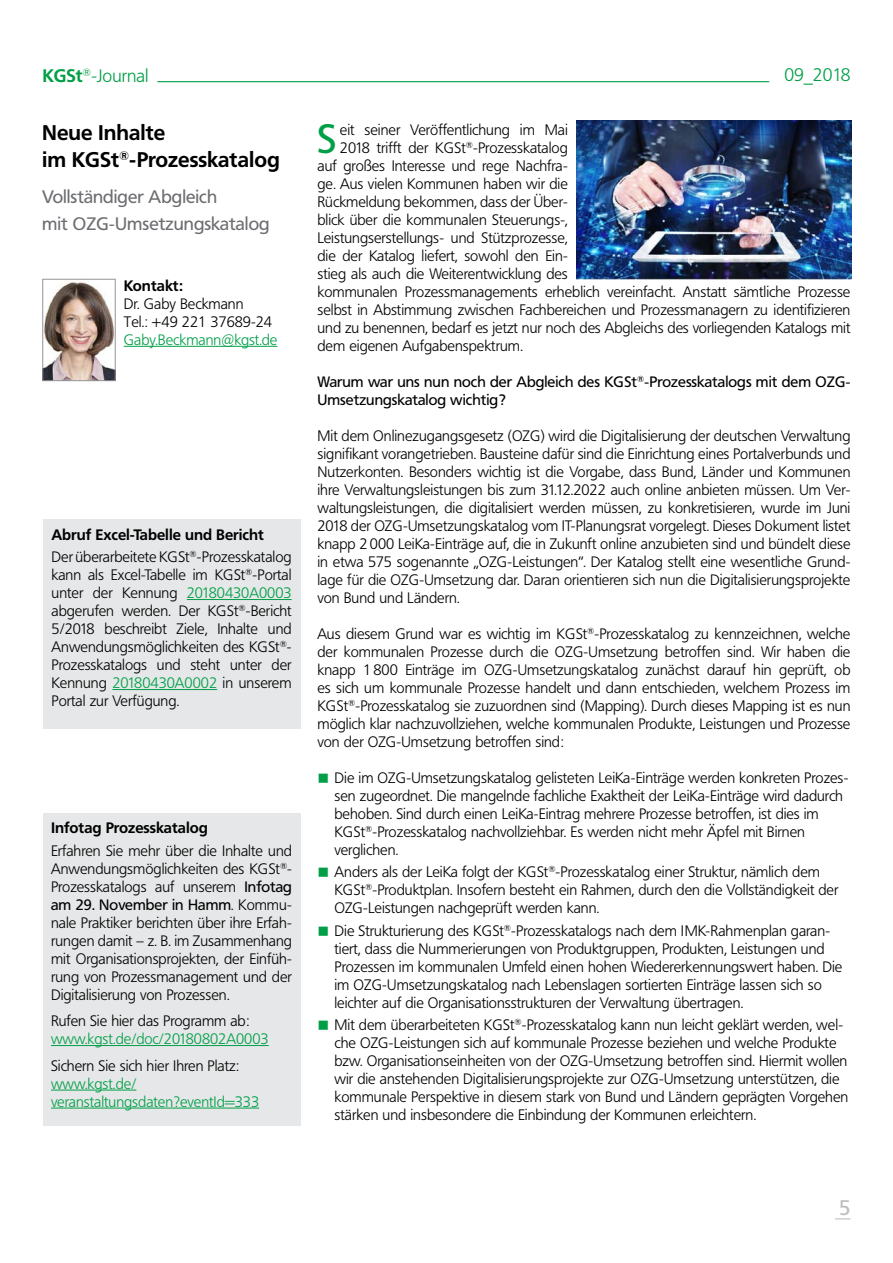
<style>
.page{position:relative;width:893px;height:1263px;background:#fff}
.page>*{position:absolute;margin:0;border:0;box-sizing:border-box;transform-origin:0 0}
.t1{font:40.5px "Frutiger BQ";color:#009f47}
.t2{font:700 21px/27px "Frutiger BQ";color:#000}
.t3{font:21px "Frutiger BQ";color:#bcbec0}
.t4{font:18px/27px "Frutiger BQ";color:#6d6e71}
.t5{font:300 18px "Frutiger BQ";color:#009f47}
.t6{font:300 15px/18px "Frutiger BQ";color:#000}
.t7{font:300 15px/18px "Frutiger BQ";color:#009f47}
.t8{font:15px/18px "Frutiger BQ";color:#000}
.t9{font:700 15px "Frutiger BQ";color:#000}
.s1{font-weight:700}
.s2{color:#009f47}
.s3{font-weight:400}
</style>
<div class="page">
<svg style="left:835px;top:1218px;width:15px;height:1px"></svg>
<hr style="left:157px;top:81px;width:612px;height:1px;background:#009f47">
<hr style="left:124px;top:346px;width:153px;height:1px;background:#009f47">
<img style="left:45px;top:282px;width:68px;height:97px">
<div style="left:43px;top:279px;width:72px;height:102px;border:1px solid #939598"></div>
<div style="left:43px;top:519px;width:257px;height:210px;background:#e6e7e8"></div>
<hr style="left:187px;top:599px;width:105px;height:1px;background:#009f47">
<hr style="left:112px;top:689px;width:105px;height:1px;background:#009f47">
<div style="left:43px;top:813px;width:257px;height:312px;background:#e6e7e8"></div>
<hr style="left:51px;top:1045px;width:218px;height:1px;background:#009f47">
<hr style="left:51px;top:1090px;width:85px;height:1px;background:#009f47">
<hr style="left:51px;top:1108px;width:208px;height:1px;background:#009f47">
<img style="left:576px;top:120px;width:275px;height:159px">
<p class="t5" style="left:43px;top:65px;width:107px"><span class="s1">KGSt</span><sup>®</sup>-Journal</p>
<p class="t5" style="left:784px;top:65px;width:68px">09_2018</p>
<h2 class="t2" style="left:42px;top:119px;width:239px">Neue Inhalte<br>im KGSt<sup>®</sup>-Prozesskatalog</h2>
<p class="t4" style="left:42px;top:183px;width:229px">Vollständiger Abgleich<br>mit OZG-Umsetzungskatalog</p>
<h1 class="t1" style="left:317px;top:115px;width:21px">S</h1>
<p class="t6" style="left:340px;top:121px;width:229px">eit seiner Veröffentlichung im Mai</p>
<p class="t6" style="left:340px;top:139px;width:229px">2018 trifft der KGSt<sup>®</sup>-Prozesskatalog</p>
<p class="t6" style="left:317px;top:157px;width:252px">auf großes Interesse und rege Nachfra-</p>
<p class="t6" style="left:317px;top:175px;width:252px">ge. Aus vielen Kommunen haben wir die</p>
<p class="t6" style="left:317px;top:193px;width:252px">Rückmeldung bekommen, dass der Über-</p>
<p class="t6" style="left:317px;top:211px;width:252px">blick über die kommunalen Steuerungs-,</p>
<p class="t6" style="left:317px;top:229px;width:252px">Leistungserstellungs- und Stützprozesse,</p>
<p class="t6" style="left:317px;top:247px;width:252px">die der Katalog liefert, sowohl den Ein-</p>
<p class="t6" style="left:317px;top:265px;width:252px">stieg als auch die Weiterentwicklung des</p>
<p class="t6" style="left:317px;top:283px;width:534px">kommunalen Prozessmanagements erheblich vereinfacht. Anstatt sämtliche Prozesse</p>
<p class="t6" style="left:317px;top:301px;width:534px">selbst in Abstimmung zwischen Fachbereichen und Prozessmanagern zu identifizieren</p>
<p class="t6" style="left:317px;top:319px;width:534px">und zu benennen, bedarf es jetzt nur noch des Abgleichs des vorliegenden Katalogs mit</p>
<p class="t6" style="left:317px;top:337px;width:207px">dem eigenen Aufgabenspektrum.</p>
<p class="t8" style="left:317px;top:373px;width:534px">Warum war uns nun noch der Abgleich des KGSt<sup>®</sup>-Prozesskatalogs mit dem OZG-<br>Umsetzungskatalog wichtig?</p>
<p class="t6" style="left:317px;top:427px;width:534px;text-align:justify">Mit dem Onlinezugangsgesetz (OZG) wird die Digitalisierung der deutschen Verwaltung signifikant vorangetrieben. Bausteine dafür sind die Einrichtung eines Portalverbunds und Nutzerkonten. Besonders wichtig ist die Vorgabe, dass Bund, Länder und Kommunen ihre Verwaltungsleistungen bis zum 31.12.2022 auch online anbieten müssen. Um Ver&shy;waltungsleistungen, die digitalisiert werden müssen, zu konkretisieren, wurde im Juni 2018 der OZG-Umsetzungskatalog vom IT-Planungsrat vorgelegt. Dieses Dokument listet knapp 2 000 LeiKa-Einträge auf, die in Zukunft online anzubieten sind und bündelt diese in etwa 575 sogenannte „OZG-Leistungen“. Der Katalog stellt eine wesentliche Grund&shy;lage für die OZG-Umsetzung dar. Daran orientieren sich nun die Digitalisierungsprojekte von Bund und Ländern.</p>
<p class="t6" style="left:317px;top:625px;width:534px;text-align:justify">Aus diesem Grund war es wichtig im KGSt<sup>®</sup>-Prozesskatalog zu kennzeichnen, welche der kommunalen Prozesse durch die OZG-Umsetzung betroffen sind. Wir haben die knapp 1 800 Einträge im OZG-Umsetzungskatalog zunächst darauf hin geprüft, ob es sich um kommunale Prozesse handelt und dann entschieden, welchem Prozess im KGSt<sup>®</sup>-Prozesskatalog sie zuzuordnen sind (Mapping). Durch dieses Mapping ist es nun möglich klar nachzuvollziehen, welche kommunalen Produkte, Leistungen und Prozesse von der OZG-Umsetzung betroffen sind:</p>
<p class="t6" style="left:334px;top:769px;width:515px">Die im OZG-Umsetzungskatalog gelisteten LeiKa-Einträge werden konkreten Prozes&shy;sen zugeordnet. Die mangelnde fachliche Exaktheit der LeiKa-Einträge wird dadurch behoben. Sind durch einen LeiKa-Eintrag mehrere Prozesse betroffen, ist dies im KGSt<sup>®</sup>-Prozesskatalog nachvollziehbar. Es werden nicht mehr Äpfel mit Birnen verglichen.</p>
<p class="t6" style="left:334px;top:863px;width:505px">Anders als der LeiKa folgt der KGSt<sup>®</sup>-Prozesskatalog einer Struktur, nämlich dem<br>KGSt<sup>®</sup>-Produktplan. Insofern besteht ein Rahmen, durch den die Vollständigkeit der<br>OZG-Leistungen nachgeprüft werden kann.</p>
<p class="t6" style="left:334px;top:922px;width:509px">Die Strukturierung des KGSt<sup>®</sup>-Prozesskatalogs nach dem IMK-Rahmenplan garan&shy;tiert, dass die Nummerierungen von Produktgruppen, Produkten, Leistungen und Prozessen im kommunalen Umfeld einen hohen Wiedererkennungswert haben. Die im OZG-Umsetzungskatalog nach Lebenslagen sortierten Einträge lassen sich so leichter auf die Organisationsstrukturen der Verwaltung übertragen.</p>
<p class="t6" style="left:334px;top:1016px;width:515px">Mit dem überarbeiteten KGSt<sup>®</sup>-Prozesskatalog kann nun leicht geklärt werden, wel&shy;che OZG-Leistungen sich auf kommunale Prozesse beziehen und welche Produkte bzw. Organisationseinheiten von der OZG-Umsetzung betroffen sind. Hiermit wollen wir die anstehenden Digitalisierungsprojekte zur OZG-Umsetzung unterstützen, die kommunale Perspektive in diesem stark von Bund und Ländern geprägten Vorgehen stärken und insbesondere die Einbindung der Kommunen erleichtern.</p>
<p class="t9" style="left:124px;top:277px;width:61px">Kontakt:</p>
<p class="t6" style="left:124px;top:295px;width:150px">Dr. Gaby Beckmann<br>Tel.: +49 221 37689-24</p>
<p class="t7" style="left:124px;top:331px;width:155px">Gaby.Beckmann@kgst.de</p>
<p class="t6" style="left:52px;top:524px;width:242px;line-height:22.2px"><span class="s1">Abruf Excel-Tabelle und Bericht<br></span>Der überarbeitete KGSt<sup>®</sup>-Prozesskatalog</p>
<p class="t6" style="left:52px;top:566px;width:242px;text-align:justify">kann als Excel-Tabelle im KGSt<sup>®</sup>-Portal unter der Kennung <span class="s2">20180430A0003 </span>abgerufen werden. Der KGSt<sup>®</sup>-Bericht 5/2018 beschreibt Ziele, Inhalte und Anwendungsmöglichkeiten des KGSt<sup>®</sup>- Prozesskatalogs und steht unter der Kennung <span class="s2">20180430A0002</span> in unserem Portal zur Verfügung.</p>
<p class="t9" style="left:51px;top:819px;width:158px">Infotag Prozesskatalog</p>
<p class="t6" style="left:51px;top:841px;width:242px;text-align:justify">Erfahren Sie mehr über die Inhalte und Anwendungsmöglichkeiten des KGSt<sup>®</sup>- Prozesskatalogs auf unserem <span class="s3">Infotag am 29. November in Hamm</span>. Kommu&shy;nale Praktiker berichten über ihre Erfah&shy;rungen damit – z. B. im Zusammenhang mit Organisationsprojekten, der Einfüh&shy;rung von Prozessmanagement und der Digitalisierung von Prozessen.</p>
<p class="t6" style="left:51px;top:1012px;width:200px">Rufen Sie hier das Programm ab:</p>
<p class="t7" style="left:51px;top:1030px;width:219px">www.kgst.de/doc/20180802A0003</p>
<p class="t6" style="left:51px;top:1056px;width:189px">Sichern Sie sich hier Ihren Platz:</p>
<p class="t7" style="left:51px;top:1074px;width:210px">www.kgst.de/ veranstaltungsdaten?eventId=333</p>
<h2 class="t3" style="left:839px;top:1195px;width:13px">5</h2>
</div>
